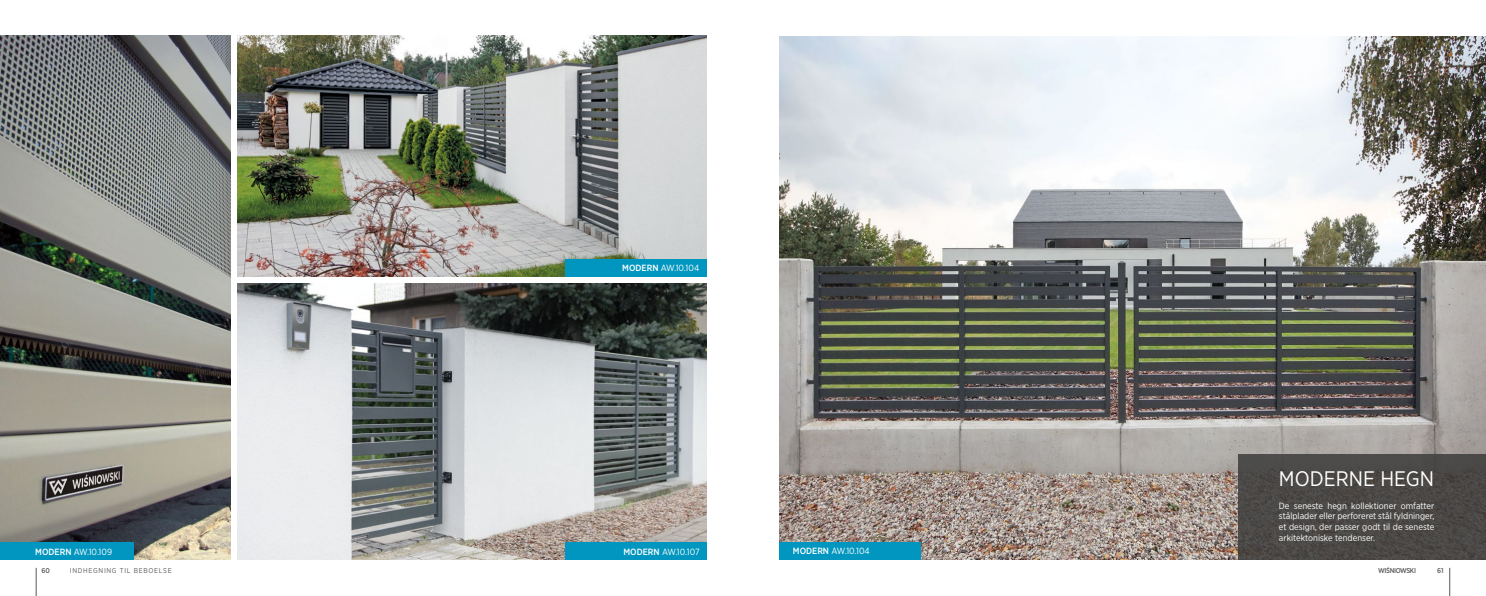
<style>
.page{position:relative;width:1486px;height:596px;background:#fff}
.page>*{position:absolute;margin:0;border:0;box-sizing:border-box;transform-origin:0 0}
.t1{font:21px "Gotham Narrow";color:#fff}
.t2{font:9px/10.8px "Gotham Narrow";color:#fff;text-align:justify}
.t3{font:7px "Gotham Narrow";letter-spacing:.1em;color:#575756}
.t4{font:500 7px "Gotham Narrow";letter-spacing:-.05em;color:#575756}
.s1{font-weight:500}
</style>
<div class="page">
<svg style="left:1449px;top:567px;width:1px;height:28px"></svg>
<svg style="left:36px;top:567px;width:1px;height:28px"></svg>
<img style="left:237px;top:283px;width:470px;height:276px">
<img style="left:0;top:36px;width:230px;height:523px">
<img style="left:237px;top:36px;width:470px;height:240px">
<img style="left:779px;top:36px;width:706px;height:523px">
<div style="left:0;top:542px;width:133px;height:17px;background:#0096bf"></div>
<div style="left:565px;top:542px;width:142px;height:17px;background:#0096bf"></div>
<div style="left:565px;top:259px;width:142px;height:17px;background:#0096bf"></div>
<div style="left:1238px;top:454px;width:247px;height:105px;background:#4b4947"></div>
<div style="left:779px;top:542px;width:141px;height:17px;background:#0096bf"></div>
<p class="t2" style="left:622px;top:262px;width:78px"><span class="s1">MODERN</span> AW.10.104</p>
<p class="t2" style="left:35px;top:546px;width:78px"><span class="s1">MODERN</span> AW.10.109</p>
<p class="t2" style="left:623px;top:546px;width:78px"><span class="s1">MODERN</span> AW.10.107</p>
<p class="t2" style="left:793px;top:545px;width:78px"><span class="s1">MODERN</span> AW.10.104</p>
<h1 class="t1" style="left:1278px;top:465px;width:157px">MODERNE HEGN</h1>
<p class="t2" style="left:1278px;top:499px;width:157px">De seneste hegn kollektioner omfatter stålplader eller perforeret stål fyldninger, et design, der passer godt til de seneste arkitektoniske tendenser.</p>
<p class="t4" style="left:41px;top:566px;width:10px">60</p>
<p class="t3" style="left:70px;top:566px;width:103px">INDHEGNING TIL BEBOELSE</p>
<p class="t4" style="left:1378px;top:566px;width:39px">WIŚNIOWSKI</p>
<p class="t4" style="left:1437px;top:566px;width:8px">61</p>
</div>
